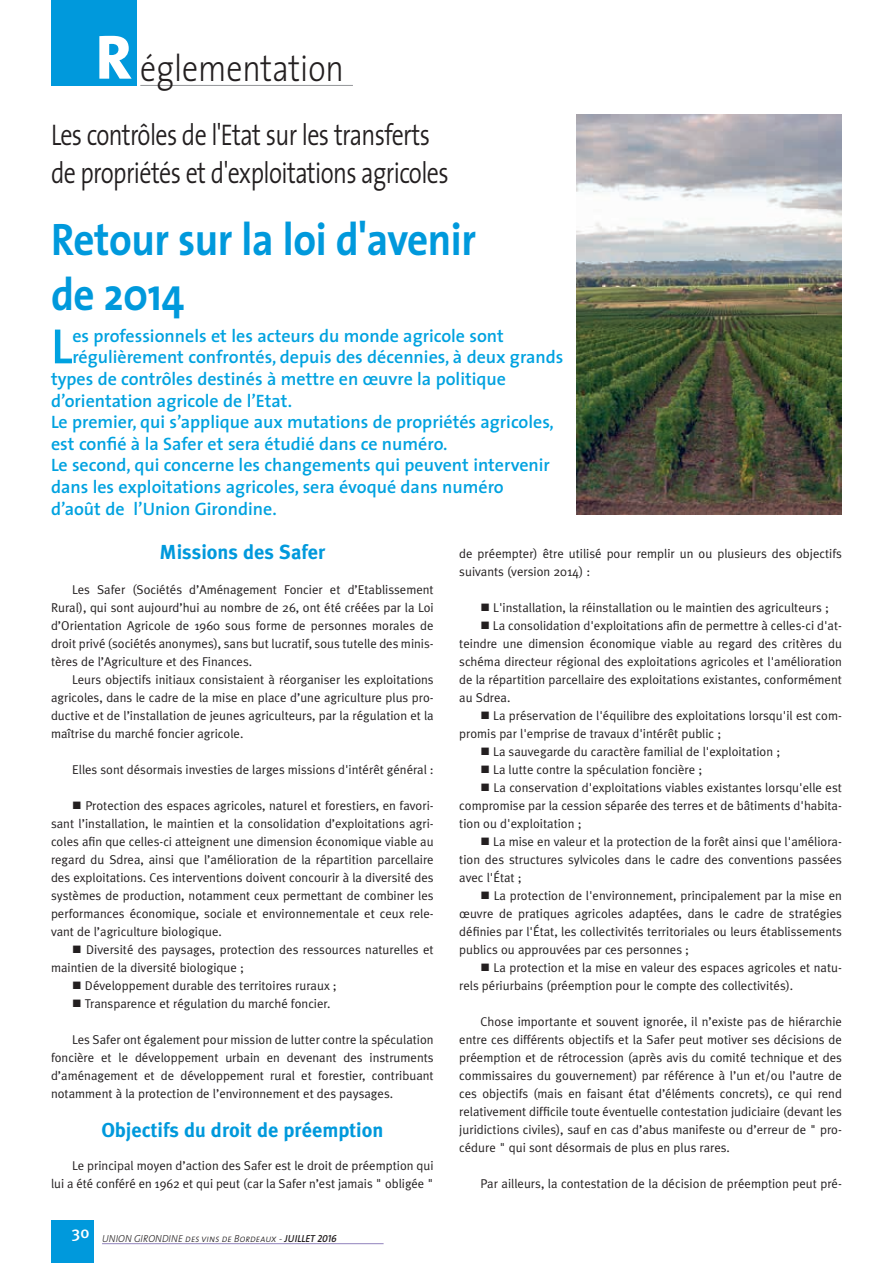
<style>
.page{position:relative;width:893px;height:1263px;background:#fff}
.page>*{position:absolute;margin:0;border:0;box-sizing:border-box;transform-origin:0 0}
.Article_Titre{font:800 63px "The Sans";color:#fff}
.Chapo_noir{font:600 49.95px "The Sans";color:#00a2e0}
.Article_Titre-2{font:700 45.75px/54.9px "The Sans";letter-spacing:-.01em;color:#0099dc;scale:.9 1}
.t1{font:300 37.5px "The Sans";color:#231f20;scale:.85 1}
.Article_Surtitre_N{font:300 30px/37.5px "The Sans";letter-spacing:-.025em;color:#231f20;scale:.8 1}
.Article_Inter{font:700 20.25px "Meta Plus";color:#0099dc}
.Chapo_noir-2{font:600 18px "The Sans";color:#00a2e0}
.t2{font:500 16.5px "Meta Plus";color:#fff}
.Article_Texte{font:12.75px/18px "Meta Plus Normal";color:#231f20;text-align:justify}
.Article_Texte-2{font:italic 10.2px "The Sans Light Caps";color:#231f20;scale:.95 1}
.s1{font-family:"The Sans Semi Bold Caps"}
</style>
<div class="page">
<hr style="left:102px;top:1243px;width:282px;height:1px;background:#9183bd">
<div style="left:51px;top:1220px;width:43px;height:43px;background:#0099dc"></div>
<hr style="left:140px;top:85px;width:213px;height:1px;background:#939598">
<div style="left:51px;top:0;width:85px;height:85px;background:#0099dc"></div>
<img style="left:577px;top:114px;width:265px;height:400px">
<p class="Article_Titre" style="left:96px;top:4px;width:38px">R</p>
<p class="t1" style="left:140px;top:37px;width:241px">églementation</p>
<p class="Article_Surtitre_N" style="left:51px;top:115px;width:499px">Les contrôles de l'Etat sur les transferts de propriétés et d'exploitations agricoles</p>
<p class="Article_Titre-2" style="left:51px;top:211px;width:474px">Retour sur la loi d'avenir de 2014</p>
<p class="Chapo_noir" style="left:51px;top:305px;width:23px">L</p>
<p class="Chapo_noir-2" style="left:72px;top:321px;width:433px">es professionnels et les acteurs du monde agricole sont</p>
<p class="Chapo_noir-2" style="left:72px;top:342px;width:492px">régulièrement confrontés, depuis des décennies, à deux grands</p>
<p class="Chapo_noir-2" style="left:51px;top:364px;width:457px">types de contrôles destinés à mettre en œuvre la politique</p>
<p class="Chapo_noir-2" style="left:51px;top:385px;width:243px">d’orientation agricole de l’Etat.</p>
<p class="Chapo_noir-2" style="left:51px;top:407px;width:504px">Le premier, qui s’applique aux mutations de propriétés agricoles,</p>
<p class="Chapo_noir-2" style="left:51px;top:429px;width:398px">est confié à la Safer et sera étudié dans ce numéro.</p>
<p class="Chapo_noir-2" style="left:51px;top:450px;width:500px">Le second, qui concerne les changements qui peuvent intervenir</p>
<p class="Chapo_noir-2" style="left:51px;top:472px;width:454px">dans les exploitations agricoles, sera évoqué dans numéro</p>
<p class="Chapo_noir-2" style="left:51px;top:493px;width:227px">d’août de l’Union Girondine.</p>
<p class="Article_Inter" style="left:160px;top:540px;width:167px">Missions des Safer</p>
<p class="Article_Texte" style="left:51px;top:580px;width:384px;text-indent:21px">Les Safer (Sociétés d’Aménagement Foncier et d’Etablissement Rural), qui sont aujourd’hui au nombre de 26, ont été créées par la Loi d’Orientation Agricole de 1960 sous forme de personnes morales de droit privé (sociétés anonymes), sans but lucratif, sous tutelle des minis&shy;tères de l’Agriculture et des Finances.</p>
<p class="Article_Texte" style="left:51px;top:670px;width:384px;text-indent:21px">Leurs objectifs initiaux consistaient à réorganiser les exploitations agricoles, dans le cadre de la mise en place d’une agriculture plus pro&shy;ductive et de l’installation de jeunes agriculteurs, par la régulation et la maîtrise du marché foncier agricole.</p>
<p class="Article_Texte" style="left:72px;top:760px;width:363px">Elles sont désormais investies de larges missions d'intérêt général :</p>
<p class="Article_Texte" style="left:51px;top:796px;width:384px;text-indent:21px">■ Protection des espaces agricoles, naturel et forestiers, en favori&shy;sant l’installation, le maintien et la consolidation d’exploitations agri&shy;coles afin que celles-ci atteignent une dimension économique viable au regard du Sdrea, ainsi que l’amélioration de la répartition parcellaire des exploitations. Ces interventions doivent concourir à la diversité des systèmes de production, notamment ceux permettant de combiner les performances économique, sociale et environnementale et ceux rele&shy;vant de l’agriculture biologique.</p>
<p class="Article_Texte" style="left:51px;top:940px;width:384px;text-indent:21px">■ Diversité des paysages, protection des ressources naturelles et maintien de la diversité biologique ;</p>
<p class="Article_Texte" style="left:72px;top:976px;width:266px">■ Développement durable des territoires ruraux ;</p>
<p class="Article_Texte" style="left:72px;top:994px;width:260px">■ Transparence et régulation du marché foncier.</p>
<p class="Article_Texte" style="left:51px;top:1030px;width:384px;text-indent:21px">Les Safer ont également pour mission de lutter contre la spéculation foncière et le développement urbain en devenant des instruments d’aménagement et de développement rural et forestier, contribuant notamment à la protection de l’environnement et des paysages.</p>
<p class="Article_Inter" style="left:101px;top:1118px;width:284px">Objectifs du droit de préemption</p>
<p class="Article_Texte" style="left:51px;top:1156px;width:384px;text-align:right">Le principal moyen d’action des Safer est le droit de préemption qui<br>lui a été conféré en 1962 et qui peut (car la Safer n’est jamais " obligée "</p>
<p class="t2" style="left:72px;top:1222px;width:19px">30</p>
<p class="Article_Texte-2" style="left:102px;top:1230px;width:249px">UNION GIRONDINE des vins de Bordeaux - <span class="s1">JUILLET 2016</span></p>
<p class="Article_Texte" style="left:459px;top:544px;width:384px">de préempter) être utilisé pour remplir un ou plusieurs des objectifs suivants (version 2014) :</p>
<p class="Article_Texte" style="left:480px;top:598px;width:350px">■ L'installation, la réinstallation ou le maintien des agriculteurs ;</p>
<p class="Article_Texte" style="left:459px;top:616px;width:384px;text-indent:21px">■ La consolidation d'exploitations afin de permettre à celles-ci d'at&shy;teindre une dimension économique viable au regard des critères du schéma directeur régional des exploitations agricoles et l'amélioration de la répartition parcellaire des exploitations existantes, conformément au Sdrea.</p>
<p class="Article_Texte" style="left:459px;top:706px;width:384px;text-indent:21px">■ La préservation de l'équilibre des exploitations lorsqu'il est com&shy;promis par l'emprise de travaux d'intérêt public ;</p>
<p class="Article_Texte" style="left:480px;top:742px;width:301px">■ La sauvegarde du caractère familial de l'exploitation ;</p>
<p class="Article_Texte" style="left:480px;top:760px;width:223px">■ La lutte contre la spéculation foncière ;</p>
<p class="Article_Texte" style="left:459px;top:778px;width:384px;text-indent:21px">■ La conservation d'exploitations viables existantes lorsqu'elle est compromise par la cession séparée des terres et de bâtiments d'habita&shy;tion ou d'exploitation ;</p>
<p class="Article_Texte" style="left:459px;top:832px;width:384px;text-indent:21px">■ La mise en valeur et la protection de la forêt ainsi que l'améliora&shy;tion des structures sylvicoles dans le cadre des conventions passées avec l'État ;</p>
<p class="Article_Texte" style="left:459px;top:886px;width:384px;text-indent:21px">■ La protection de l'environnement, principalement par la mise en œuvre de pratiques agricoles adaptées, dans le cadre de stratégies définies par l'État, les collectivités territoriales ou leurs établissements publics ou approuvées par ces personnes ;</p>
<p class="Article_Texte" style="left:459px;top:958px;width:384px;text-indent:21px">■ La protection et la mise en valeur des espaces agricoles et natu&shy;rels périurbains (préemption pour le compte des collectivités).</p>
<p class="Article_Texte" style="left:459px;top:1012px;width:384px;text-indent:21px">Chose importante et souvent ignorée, il n’existe pas de hiérarchie entre ces différents objectifs et la Safer peut motiver ses décisions de préemption et de rétrocession (après avis du comité technique et des commissaires du gouvernement) par référence à l’un et/ou l’autre de ces objectifs (mais en faisant état d’éléments concrets), ce qui rend relativement difficile toute éventuelle contestation judiciaire (devant les juridictions civiles), sauf en cas d’abus manifeste ou d’erreur de " pro&shy;cédure " qui sont désormais de plus en plus rares.</p>
<p class="Article_Texte" style="left:480px;top:1174px;width:363px">Par ailleurs, la contestation de la décision de préemption peut pré-</p>
</div>
